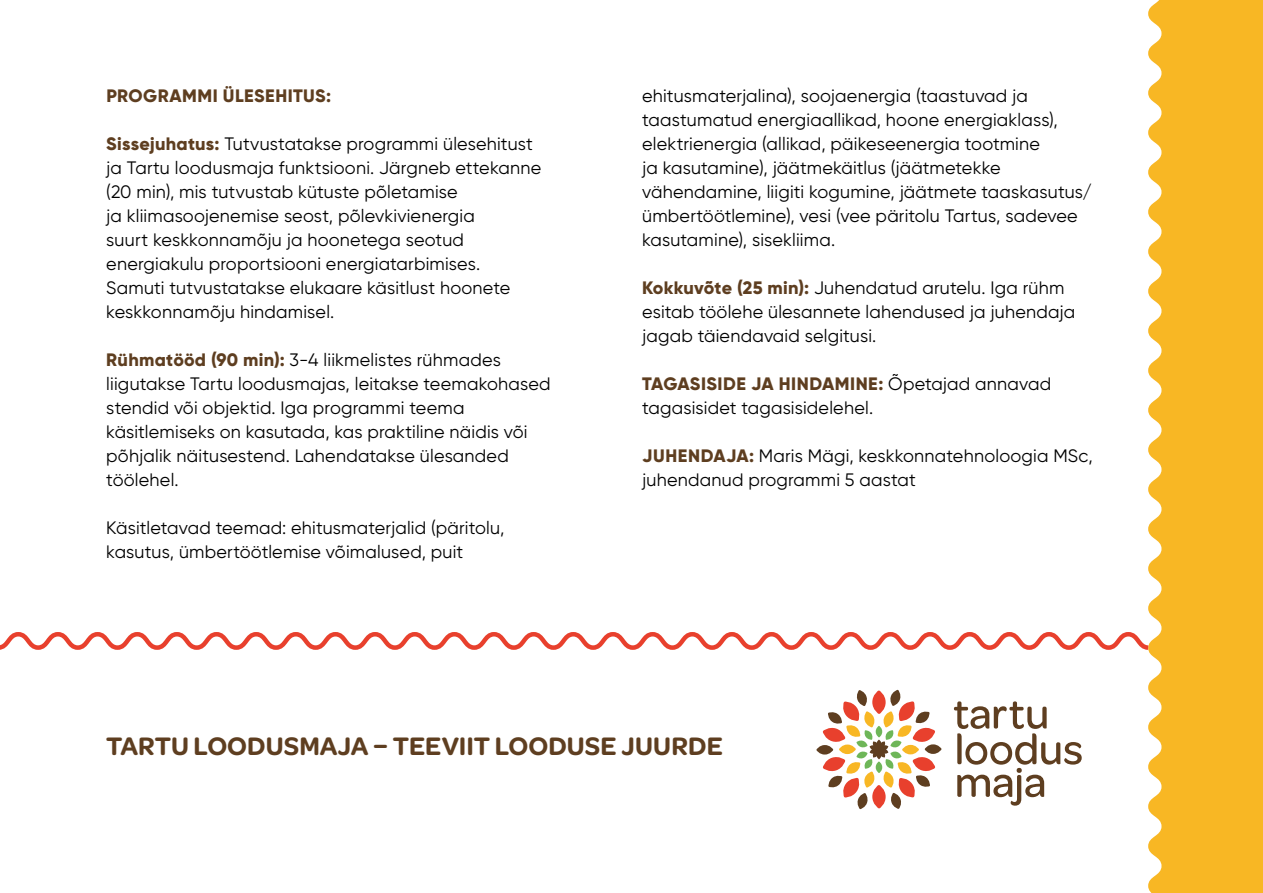
<style>
.page{position:relative;width:1263px;height:893px;background:#fff}
.page>*{position:absolute;margin:0;border:0;box-sizing:border-box;transform-origin:0 0}
.t1{font:600 27px "Omnes";color:#5e3e20}
.t2{font:18px/24px "Gilroy";letter-spacing:.01em;color:#000}
.t3{font:800 18px "Gilroy";letter-spacing:.025em;color:#5e3e20}
.s1{font-weight:800;color:#5e3e20}
</style>
<div class="page">
<svg style="left:1148px;top:0;width:115px;height:893px;background:#f8bc34"></svg>
<svg style="left:816px;top:690px;width:125px;height:119px"></svg>
<svg style="left:954px;top:701px;width:128px;height:105px"></svg>
<svg style="left:0;top:630px;width:1153px;height:22px"></svg>
<p class="t3" style="left:106px;top:84px;width:226px">PROGRAMMI ÜLESEHITUS:</p>
<p class="t2" style="left:106px;top:132px;width:436px"><span class="s1">Sissejuhatus:</span> Tutvustatakse programmi ülesehitust ja Tartu loodusmaja funktsiooni. Järgneb ettekanne (20 min), mis tutvustab kütuste põletamise<br>ja kliimasoojenemise seost, põlevkivienergia<br>suurt keskkonnamõju ja hoonetega seotud energiakulu proportsiooni energiatarbimises.<br>Samuti tutvustatakse elukaare käsitlust hoonete keskkonnamõju hindamisel.</p>
<p class="t2" style="left:106px;top:347px;width:446px"><span class="s1">Rühmatööd (90 min):</span> 3-4 liikmelistes rühmades liigutakse Tartu loodusmajas, leitakse teemakohased stendid või objektid. Iga programmi teema käsitlemiseks on kasutada, kas praktiline näidis või põhjalik näitusestend. Lahendatakse ülesanded töölehel.</p>
<p class="t2" style="left:106px;top:515px;width:400px">Käsitletavad teemad: ehitusmaterjalid (päritolu, kasutus, ümbertöötlemise võimalused, puit</p>
<p class="t2" style="left:642px;top:83px;width:451px">ehitusmaterjalina), soojaenergia (taastuvad ja taastumatud energiaallikad, hoone energiaklass), elektrienergia (allikad, päikeseenergia tootmine<br>ja kasutamine), jäätmekäitlus (jäätmetekke vähendamine, liigiti kogumine, jäätmete taaskasutus/ ümbertöötlemine), vesi (vee päritolu Tartus, sadevee kasutamine), sisekliima.</p>
<p class="t2" style="left:642px;top:275px;width:435px"><span class="s1">Kokkuvõte (25 min):</span> Juhendatud arutelu. Iga rühm esitab töölehe ülesannete lahendused ja juhendaja jagab täiendavaid selgitusi.</p>
<p class="t2" style="left:642px;top:371px;width:411px"><span class="s1">TAGASISIDE JA HINDAMINE:</span> Õpetajad annavad tagasisidet tagasisidelehel.</p>
<p class="t2" style="left:642px;top:443px;width:452px"><span class="s1">JUHENDAJA:</span> Maris Mägi, keskkonnatehnoloogia MSc, juhendanud programmi 5 aastat</p>
<h1 class="t1" style="left:106px;top:727px;width:618px">TARTU LOODUSMAJA – TEEVIIT LOODUSE JUURDE</h1>
</div>
